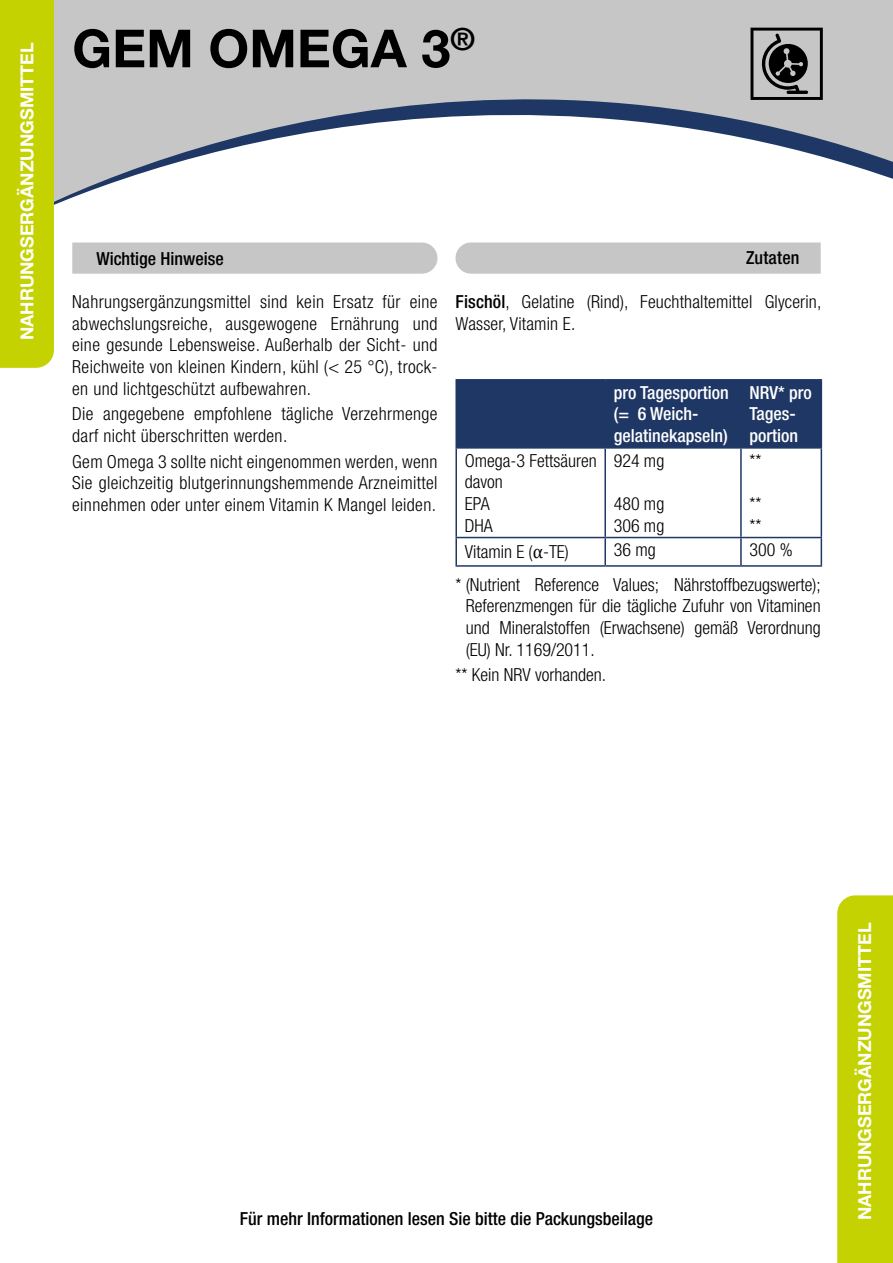
<style>
.page{position:relative;width:893px;height:1263px;background:#fff}
.page>*{position:absolute;margin:0;border:0;box-sizing:border-box;transform-origin:0 0}
.t1{font:700 52.5px "Helvetica Neue LT Std";color:#000}
.t2{font:300 condensed 18px/21.6px "Helvetica Neue LT Std";letter-spacing:.01em;color:#000}
.t3{font:500 condensed 18px "Helvetica Neue LT Std";color:#000}
.t4{font:500 condensed 18px/21.6px "Helvetica Neue LT Std";color:#fff}
.t5{font:700 18px "Helvetica Neue LT Std";color:#fff}
.s1{font-weight:500}
.s2{font-family:"Cambria";font-weight:400;font-stretch:normal;font-size:19.05px}
</style>
<div class="page">
<div style="left:54px;top:0;width:839px;height:74px;background:#c6c6c6"></div>
<svg style="left:54px;top:74px;width:839px;height:131px"></svg>
<svg style="left:72px;top:242px;width:365px;height:32px"></svg>
<div style="left:0;top:0;width:54px;height:368px;background:#c3d200"></div>
<div style="left:837px;top:895px;width:56px;height:368px;background:#c3d200"></div>
<svg style="left:455px;top:242px;width:366px;height:32px"></svg>
<div style="left:457px;top:381px;width:364px;height:66px;background:#1f3765"></div>
<hr style="left:455px;top:381px;width:2px;height:66px;background:#1f3765">
<hr style="left:455px;top:379px;width:150px;height:2px;background:#1f3765">
<hr style="left:604px;top:381px;width:2px;height:66px;background:#1f3765">
<hr style="left:605px;top:379px;width:136px;height:2px;background:#1f3765">
<hr style="left:740px;top:381px;width:2px;height:66px;background:#1f3765">
<hr style="left:741px;top:379px;width:81px;height:2px;background:#1f3765">
<hr style="left:821px;top:381px;width:1px;height:66px;background:#1f3765">
<hr style="left:455px;top:449px;width:2px;height:88px;background:#1f3765">
<hr style="left:455px;top:447px;width:150px;height:2px;background:#1f3765">
<hr style="left:604px;top:449px;width:2px;height:88px;background:#1f3765">
<hr style="left:605px;top:447px;width:136px;height:2px;background:#1f3765">
<hr style="left:740px;top:449px;width:2px;height:88px;background:#1f3765">
<hr style="left:741px;top:447px;width:81px;height:2px;background:#1f3765">
<hr style="left:821px;top:449px;width:1px;height:88px;background:#1f3765">
<hr style="left:455px;top:538px;width:2px;height:27px;background:#1f3765">
<hr style="left:455px;top:537px;width:150px;height:1px;background:#1f3765">
<hr style="left:455px;top:565px;width:150px;height:2px;background:#1f3765">
<hr style="left:604px;top:538px;width:2px;height:27px;background:#1f3765">
<hr style="left:605px;top:537px;width:136px;height:1px;background:#1f3765">
<hr style="left:605px;top:565px;width:136px;height:2px;background:#1f3765">
<hr style="left:740px;top:538px;width:2px;height:27px;background:#1f3765">
<hr style="left:741px;top:537px;width:81px;height:1px;background:#1f3765">
<svg style="left:821px;top:538px;width:1px;height:27px"></svg>
<hr style="left:741px;top:565px;width:81px;height:2px;background:#1f3765">
<svg style="left:750px;top:28px;width:73px;height:72px"></svg>
<p class="t5" style="left:16px;top:340px;width:299px;rotate:-90deg">NAHRUNGSERGÄNZUNGSMITTEL</p>
<h1 class="t1" style="left:72px;top:16px;width:404px">GEM OMEGA 3<sup>®</sup></h1>
<p class="t3" style="left:96px;top:247px;width:129px">Wichtige Hinweise</p>
<p class="t3" style="left:746px;top:247px;width:55px">Zutaten</p>
<p class="t2" style="left:72px;top:291px;width:367px;text-align:justify">Nahrungsergänzungsmittel sind kein Ersatz für eine abwechslungsreiche, ausgewogene Ernährung und eine gesunde Lebensweise. Außerhalb der Sicht- und Reichweite von kleinen Kindern, kühl (&lt; 25 °C), trock&shy;en und lichtgeschützt aufbewahren.</p>
<p class="t2" style="left:72px;top:403px;width:367px">Die angegebene empfohlene tägliche Verzehrmenge darf nicht überschritten werden.</p>
<p class="t2" style="left:72px;top:451px;width:367px;text-align:justify">Gem Omega 3 sollte nicht eingenommen werden, wenn Sie gleichzeitig blutgerinnungshemmende Arzneimittel einnehmen oder unter einem Vitamin K Mangel leiden.</p>
<p class="t2" style="left:455px;top:291px;width:367px"><span class="s1">Fischöl</span>, Gelatine (Rind), Feuchthaltemittel Glycerin,<br>Wasser, Vitamin E.</p>
<p class="t4" style="left:614px;top:381px;width:116px">pro Tagesportion (= 6 Weich&shy;gelatinekapseln)</p>
<p class="t4" style="left:749px;top:381px;width:64px">NRV* pro<br>Tages&shy;portion</p>
<p class="t2" style="left:465px;top:449px;width:133px">Omega-3 Fettsäuren davon<br>EPA<br>DHA</p>
<p class="t2" style="left:614px;top:449px;width:52px">924 mg</p>
<p class="t2" style="left:614px;top:493px;width:52px">480 mg<br>306 mg</p>
<p class="t2" style="left:749px;top:449px;width:14px">**</p>
<p class="t2" style="left:749px;top:493px;width:14px">** **</p>
<p class="t2" style="left:455px;top:533px;width:367px;line-height:34.3px;text-indent:294px">300 %<br>* (Nutrient Reference Values; Nährstoffbezugswerte);</p>
<p class="t2" style="left:466px;top:595px;width:356px;text-align:justify">Referenzmengen für die tägliche Zufuhr von Vitaminen und Mineralstoffen (Erwachsene) gemäß Verordnung (EU) Nr. 1169/2011.</p>
<p class="t2" style="left:455px;top:664px;width:152px">** Kein NRV vorhanden.</p>
<p class="t2" style="left:465px;top:540px;width:106px">Vitamin E (<span class="s2">α</span>-TE)</p>
<p class="t2" style="left:614px;top:539px;width:43px">36 mg</p>
<p class="t3" style="left:240px;top:1208px;width:415px">Für mehr Informationen lesen Sie bitte die Packungsbeilage</p>
<p class="t5" style="left:854px;top:1220px;width:299px;rotate:-90deg">NAHRUNGSERGÄNZUNGSMITTEL</p>
</div>
